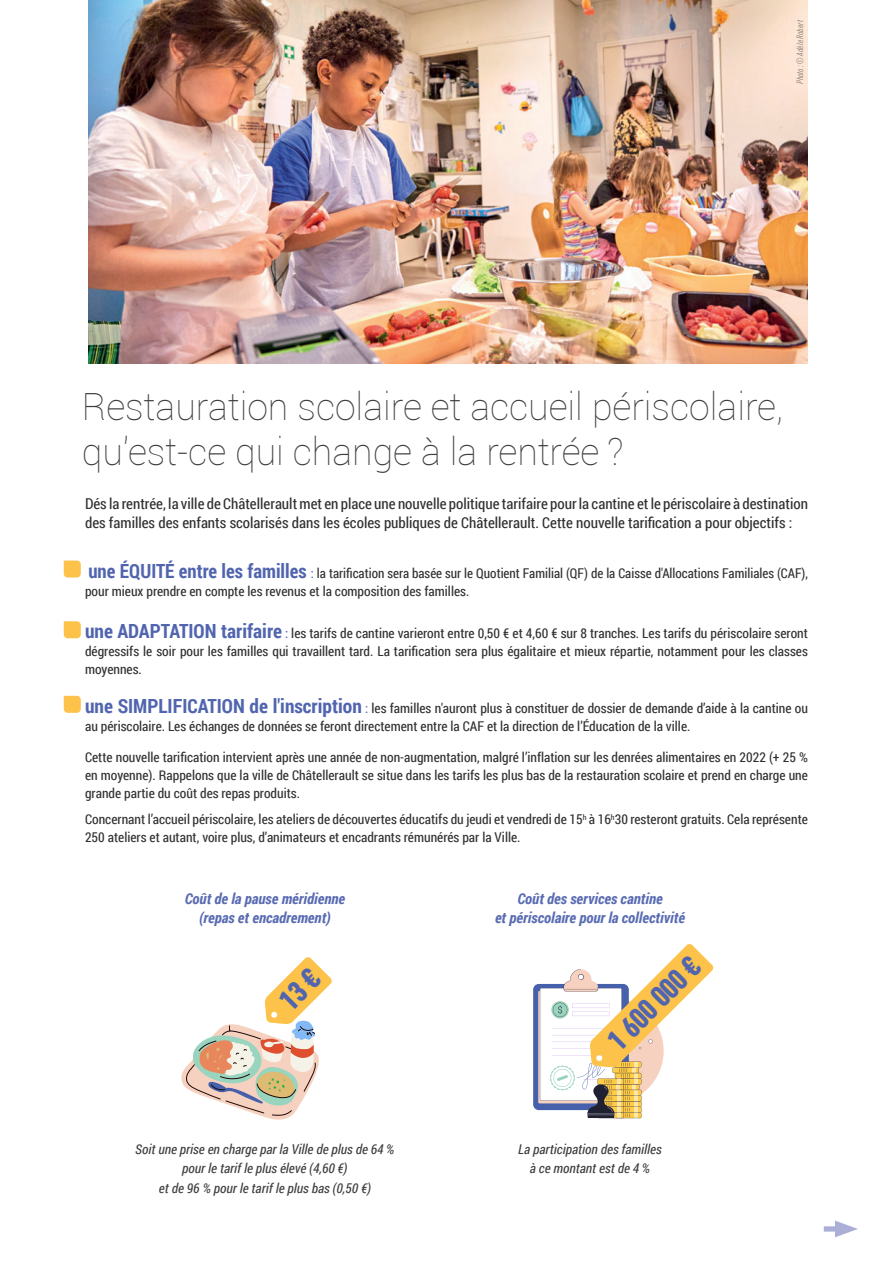
<style>
.page{position:relative;width:893px;height:1263px;background:#fff}
.page>*{position:absolute;margin:0;border:0;box-sizing:border-box;transform-origin:0 0}
.t1{font:100 37.5px/45px "Roboto";color:#3e3e3f}
.t2{font:900 29.25px "URWDIN Cond";color:#5165af}
.t3{font:15px/19.5px "Roboto Condensed";color:#312f30}
.t4{font:italic 700 15px/19.5px "Roboto Condensed";color:#596bb2;text-align:center}
.t5{font:13.5px/18px "Roboto Condensed";color:#312f30}
.t6{font:italic 13.5px/19.5px "Roboto Condensed";color:#3e3e3f;text-align:center}
.t7{font:italic 300 9px "URWDIN Cond";color:#7d746b}
.s1{font-weight:700;font-size:19.5px;color:#5165af}
.s2{color:#5165af}
</style>
<div class="page">
<img style="left:89px;top:0;width:719px;height:364px">
<svg style="left:64px;top:560px;width:17px;height:17px"></svg>
<svg style="left:64px;top:621px;width:17px;height:17px"></svg>
<svg style="left:64px;top:696px;width:17px;height:17px"></svg>
<div style="left:824px;top:1226px;width:20px;height:5px;background:#abafd7"></div>
<svg style="left:835px;top:1220px;width:23px;height:17px"></svg>
<div style="left:533px;top:984px;width:96px;height:126px;background:#4660ac;border-radius:6px"></div>
<div style="left:538px;top:991px;width:82px;height:112px;background:#e3c0b2"></div>
<svg style="left:540px;top:944px;width:174px;height:174px"></svg>
<svg style="left:181px;top:957px;width:151px;height:163px"></svg>
<p class="t7" style="left:794px;top:84px;width:65px;rotate:-90deg">Photo : © Adèle Robert</p>
<h1 class="t1" style="left:82px;top:383px;width:703px">Restauration scolaire et accueil périscolaire, qu'est-ce qui change à la rentrée ?</h1>
<p class="t3" style="left:85px;top:493px;width:724px">Dés la rentrée, la ville de Châtellerault met en place une nouvelle politique tarifaire pour la cantine et le périscolaire à destination des familles des enfants scolarisés dans les écoles publiques de Châtellerault. Cette nouvelle tarification a pour objectifs :</p>
<p class="t5" style="left:85px;top:563px;width:724px"><span class="s1">une ÉQUITÉ entre les familles</span> <span class="s2">:</span> la tarification sera basée sur le Quotient Familial (QF) de la Caisse d'Allocations Familiales (CAF), pour mieux prendre en compte les revenus et la composition des familles.</p>
<p class="t5" style="left:85px;top:624px;width:724px;text-align:justify"><span class="s1">une ADAPTATION tarifaire</span> <span class="s2">:</span> les tarifs de cantine varieront entre 0,50 € et 4,60 € sur 8 tranches. Les tarifs du périscolaire seront dégressifs le soir pour les familles qui travaillent tard. La tarification sera plus égalitaire et mieux répartie, notamment pour les classes moyennes.</p>
<p class="t5" style="left:85px;top:698px;width:724px"><span class="s1">une SIMPLIFICATION de l'inscription</span> <span class="s2">:</span> les familles n'auront plus à constituer de dossier de demande d’aide à la cantine ou au périscolaire. Les échanges de données se feront directement entre la CAF et la direction de l’Éducation de la ville.</p>
<p class="t5" style="left:85px;top:747px;width:724px;text-align:justify">Cette nouvelle tarification intervient après une année de non-augmentation, malgré l’inflation sur les denrées alimentaires en 2022 (+ 25 % en moyenne). Rappelons que la ville de Châtellerault se situe dans les tarifs les plus bas de la restauration scolaire et prend en charge une grande partie du coût des repas produits.</p>
<p class="t5" style="left:85px;top:810px;width:724px">Concernant l’accueil périscolaire, les ateliers de découvertes éducatifs du jeudi et vendredi de 15<sup>h</sup> à 16<sup>h</sup>30 resteront gratuits. Cela représente<br>250 ateliers et autant, voire plus, d’animateurs et encadrants rémunérés par la Ville.</p>
<p class="t4" style="left:185px;top:888px;width:162px">Coût de la pause méridienne (repas et encadrement)</p>
<p class="t6" style="left:135px;top:1139px;width:261px">Soit une prise en charge par la Ville de plus de 64 % pour le tarif le plus élevé (4,60 €)<br>et de 96 % pour le tarif le plus bas (0,50 €)</p>
<p class="t4" style="left:495px;top:888px;width:192px">Coût des services cantine<br>et périscolaire pour la collectivité</p>
<h2 class="t2" style="left:599px;top:1030px;width:117px;rotate:-45deg">1 600 000 €</h2>
<p class="t6" style="left:518px;top:1139px;width:145px">La participation des familles à ce montant est de 4 %</p>
</div>
